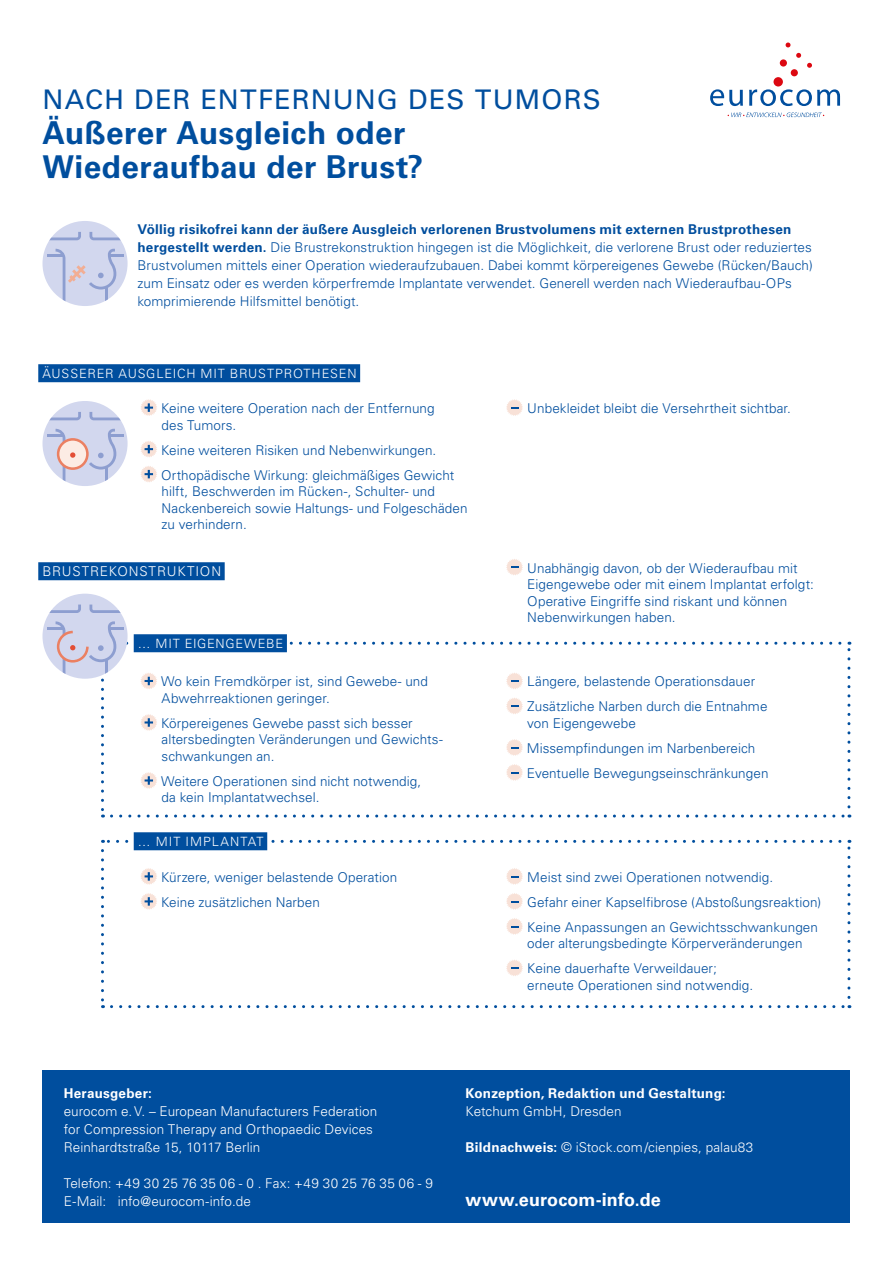
<style>
.page{position:relative;width:893px;height:1263px;background:#fff}
.page>*{position:absolute;margin:0;border:0;box-sizing:border-box;transform-origin:0 0}
.t1{font:700 31.5px/34.5px "Univers LT Std";letter-spacing:.015em;color:#004e9e}
.t2{font:27px "Univers LT Std";letter-spacing:.04em;color:#004e9e}
.t3{font:700 18px "Univers LT Std";letter-spacing:.005em;color:#fff}
.t4{font:300 13.5px/16.5px "Univers LT Std";letter-spacing:.005em;color:#004e9e}
.t5{font:300 13.5px/18px "Univers LT Std";letter-spacing:.005em;color:#fff}
.t6{font:700 13.5px "Univers LT Std";letter-spacing:.015em;color:#fff}
.t7{font:300 13.5px "Univers LT Std";letter-spacing:.065em;color:#fff}
.t8{font:300 12.75px "Univers LT Std";letter-spacing:.065em;color:#fff}
.s1{font-weight:700}
</style>
<div class="page">
<div style="left:42px;top:401px;width:86px;height:85px;background:#d2d7ee;border-radius:50%"></div>
<hr style="left:105px;top:467px;width:3px;height:15px;background:#8d9ed0">
<svg style="left:89px;top:412px;width:32px;height:8px"></svg>
<hr style="left:109px;top:434px;width:14px;height:3px;background:#8d9ed0">
<svg style="left:49px;top:412px;width:32px;height:8px"></svg>
<hr style="left:47px;top:434px;width:17px;height:3px;background:#8d9ed0">
<svg style="left:89px;top:429px;width:27px;height:40px"></svg>
<div style="left:43px;top:1070px;width:807px;height:153px;background:#004e9e"></div>
<svg style="left:141px;top:399px;width:16px;height:17px"></svg>
<svg style="left:140px;top:441px;width:17px;height:16px"></svg>
<svg style="left:140px;top:466px;width:17px;height:16px"></svg>
<svg style="left:506px;top:399px;width:17px;height:17px"></svg>
<div style="left:38px;top:364px;width:322px;height:18px;background:#004e9e"></div>
<div style="left:38px;top:562px;width:187px;height:18px;background:#004e9e"></div>
<svg style="left:506px;top:559px;width:17px;height:16px"></svg>
<svg style="left:141px;top:868px;width:16px;height:17px"></svg>
<svg style="left:141px;top:893px;width:16px;height:17px"></svg>
<svg style="left:506px;top:868px;width:17px;height:17px"></svg>
<svg style="left:506px;top:893px;width:17px;height:17px"></svg>
<svg style="left:506px;top:918px;width:17px;height:17px"></svg>
<svg style="left:506px;top:960px;width:17px;height:16px"></svg>
<svg style="left:710px;top:89px;width:33px;height:17px"></svg>
<svg style="left:749px;top:89px;width:91px;height:17px"></svg>
<svg style="left:773px;top:77px;width:10px;height:10px"></svg>
<div style="left:791px;top:69px;width:7px;height:7px;background:#dc0811;border-radius:50%"></div>
<div style="left:780px;top:59px;width:7px;height:8px;background:#dc0811;border-radius:50%"></div>
<svg style="left:807px;top:63px;width:5px;height:5px"></svg>
<svg style="left:786px;top:43px;width:4px;height:4px"></svg>
<svg style="left:796px;top:53px;width:5px;height:5px"></svg>
<svg style="left:728px;top:113px;width:96px;height:4px"></svg>
<svg style="left:101px;top:850px;width:3px;height:158px"></svg>
<svg style="left:111px;top:1005px;width:739px;height:3px"></svg>
<svg style="left:847px;top:840px;width:3px;height:157px"></svg>
<svg style="left:102px;top:840px;width:738px;height:3px"></svg>
<div style="left:134px;top:832px;width:133px;height:18px;background:#004e9e"></div>
<div style="left:58px;top:439px;width:29px;height:30px;background:#fcece4;border-radius:50%"></div>
<div style="left:57px;top:438px;width:32px;height:32px;border:3px solid #eb8062;border-radius:50%"></div>
<svg style="left:56px;top:429px;width:19px;height:53px"></svg>
<div style="left:42px;top:221px;width:86px;height:85px;background:#d2d7ee;border-radius:50%"></div>
<svg style="left:89px;top:232px;width:32px;height:8px"></svg>
<hr style="left:109px;top:254px;width:14px;height:3px;background:#8d9ed0">
<svg style="left:49px;top:232px;width:32px;height:8px"></svg>
<hr style="left:47px;top:254px;width:17px;height:3px;background:#8d9ed0">
<svg style="left:56px;top:249px;width:60px;height:53px"></svg>
<div style="left:42px;top:594px;width:86px;height:85px;background:#d2d7ee;border-radius:50%"></div>
<svg style="left:89px;top:604px;width:32px;height:9px"></svg>
<svg style="left:49px;top:604px;width:32px;height:9px"></svg>
<hr style="left:47px;top:627px;width:17px;height:3px;background:#8d9ed0">
<svg style="left:56px;top:621px;width:794px;height:196px"></svg>
<h2 class="t2" style="left:43px;top:84px;width:560px">NACH DER ENTFERNUNG DES TUMORS</h2>
<h1 class="t1" style="left:43px;top:116px;width:382px">Äußerer Ausgleich oder<br>Wiederaufbau der Brust?</h1>
<p class="t4" style="left:137px;top:220px;width:677px;line-height:18px"><span class="s1">Völlig risikofrei kann der äußere Ausgleich verlorenen Brustvolumens mit externen Brustprothesen hergestellt werden.</span> Die Brustrekonstruktion hingegen ist die Möglichkeit, die verlorene Brust oder reduziertes Brustvolumen mittels einer Operation wiederaufzubauen. Dabei kommt körpereigenes Gewebe (Rücken/Bauch) zum Einsatz oder es werden körperfremde Implantate verwendet. Generell werden nach Wiederaufbau-OPs komprimierende Hilfsmittel benötigt.</p>
<p class="t8" style="left:43px;top:366px;width:315px">ÄUSSERER AUSGLEICH MIT BRUSTPROTHESEN</p>
<p class="t4" style="left:161px;top:400px;width:275px">Keine weitere Operation nach der Entfernung des Tumors.</p>
<p class="t4" style="left:161px;top:437px;width:295px;line-height:25px">Keine weiteren Risiken und Nebenwirkungen.<br>Orthopädische Wirkung: gleichmäßiges Gewicht</p>
<p class="t4" style="left:162px;top:483px;width:307px">hilft, Beschwerden im Rücken-, Schulter- und<br>Nackenbereich sowie Haltungs- und Folgeschäden zu verhindern.</p>
<p class="t4" style="left:527px;top:400px;width:265px">Unbekleidet bleibt die Versehrtheit sichtbar.</p>
<p class="t7" style="left:43px;top:563px;width:180px">BRUSTREKONSTRUKTION</p>
<p class="t4" style="left:527px;top:559px;width:288px">Unabhängig davon, ob der Wiederaufbau mit Eigengewebe oder mit einem Implantat erfolgt:<br>Operative Eingriffe sind riskant und können Nebenwirkungen haben.</p>
<p class="t8" style="left:138px;top:636px;width:147px">… MIT EIGENGEWEBE</p>
<p class="t4" style="left:161px;top:673px;width:268px">Wo kein Fremdkörper ist, sind Gewebe- und<br>Abwehrreaktionen geringer.</p>
<p class="t4" style="left:161px;top:715px;width:283px">Körpereigenes Gewebe passt sich besser altersbedingten Veränderungen und Gewichts&shy;schwankungen an.</p>
<p class="t4" style="left:161px;top:773px;width:262px">Weitere Operationen sind nicht notwendig, da kein Implantatwechsel.</p>
<p class="t8" style="left:138px;top:834px;width:127px">… MIT IMPLANTAT</p>
<p class="t4" style="left:527px;top:669px;width:242px;line-height:25px">Längere, belastende Operationsdauer<br>Zusätzliche Narben durch die Entnahme</p>
<p class="t4" style="left:527px;top:711px;width:243px;line-height:25px">von Eigengewebe<br>Missempfindungen im Narbenbereich<br>Eventuelle Bewegungseinschränkungen</p>
<p class="t4" style="left:161px;top:864px;width:238px;line-height:25px">Kürzere, weniger belastende Operation<br>Keine zusätzlichen Narben</p>
<p class="t4" style="left:527px;top:864px;width:295px;line-height:25px">Meist sind zwei Operationen notwendig.<br>Gefahr einer Kapselfibrose (Abstoßungsreaktion)<br>Keine Anpassungen an Gewichtsschwankungen</p>
<p class="t4" style="left:527px;top:931px;width:277px;line-height:25px">oder alterungsbedingte Körperveränderungen<br>Keine dauerhafte Verweildauer;</p>
<p class="t4" style="left:527px;top:977px;width:228px">erneute Operationen sind notwendig.</p>
<p class="t6" style="left:64px;top:1085px;width:90px">Herausgeber:</p>
<p class="t5" style="left:64px;top:1102px;width:315px">eurocom e.V. – European Manufacturers Federation for Compression Therapy and Orthopaedic Devices<br>Reinhardtstraße 15, 10117 Berlin</p>
<p class="t5" style="left:64px;top:1174px;width:371px">Telefon: +49 30 25 76 35 06 - 0 . Fax: +49 30 25 76 35 06 - 9<br>E-Mail: info@eurocom-info.de</p>
<p class="t6" style="left:466px;top:1085px;width:262px">Konzeption, Redaktion und Gestaltung:</p>
<p class="t5" style="left:466px;top:1102px;width:158px">Ketchum GmbH, Dresden</p>
<p class="t5" style="left:466px;top:1138px;width:289px"><span class="s1">Bildnachweis:</span> © iStock.com/cienpies, palau83</p>
<h3 class="t3" style="left:466px;top:1189px;width:197px">www.eurocom-info.de</h3>
</div>
